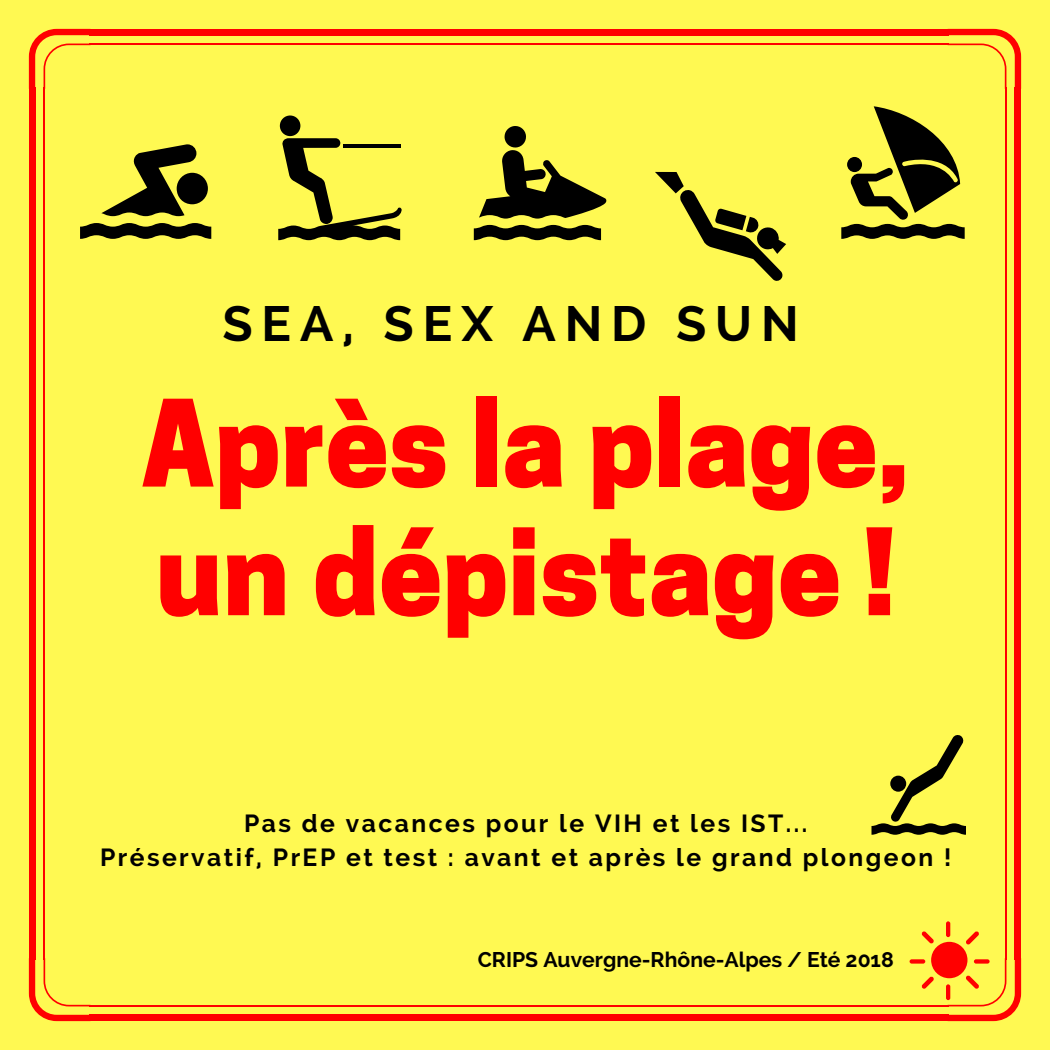
<style>
.page{position:relative;width:1050px;height:1050px;background:#fff952}
.page>*{position:absolute;margin:0;border:0;box-sizing:border-box;transform-origin:0 0}
.t1{font:800 112.7px/128.6px "Cooper Hewitt";color:#f00}
.t2{font:700 49.35px "Raleway";letter-spacing:.18em;color:#000}
.t3{font:700 24.68px/34.1px "Raleway";letter-spacing:.1em;color:#000;text-align:center}
.t4{font:700 21.18px "Raleway";color:#000}
</style>
<div class="page">
<svg style="left:29px;top:29px;width:61px;height:60px"></svg>
<div style="left:29px;top:88px;width:6px;height:872px;background:#f00"></div>
<hr style="left:44px;top:88px;width:1px;height:872px;background:#f00">
<svg style="left:29px;top:958px;width:61px;height:63px"></svg>
<div style="left:89px;top:1015px;width:860px;height:6px;background:#f00"></div>
<hr style="left:89px;top:1005px;width:860px;height:1px;background:#f00">
<div style="left:1015px;top:88px;width:6px;height:872px;background:#f00"></div>
<hr style="left:1005px;top:88px;width:1px;height:872px;background:#f00">
<svg style="left:948px;top:29px;width:73px;height:60px"></svg>
<div style="left:89px;top:29px;width:860px;height:6px;background:#f00"></div>
<hr style="left:89px;top:44px;width:860px;height:1px;background:#f00">
<hr style="left:946px;top:984px;width:4px;height:16px;background:#f00;border-radius:2px">
<hr style="left:946px;top:921px;width:4px;height:16px;background:#f00;border-radius:2px">
<div style="left:910px;top:959px;width:15px;height:5px;background:#f00;border-radius:2px"></div>
<svg style="left:966px;top:931px;width:13px;height:13px"></svg>
<svg style="left:922px;top:976px;width:12px;height:13px"></svg>
<svg style="left:948px;top:958px;width:73px;height:63px"></svg>
<svg style="left:922px;top:931px;width:12px;height:12px"></svg>
<div style="left:931px;top:942px;width:36px;height:36px;background:#f00;border-radius:50%"></div>
<svg style="left:479px;top:126px;width:127px;height:93px"></svg>
<svg style="left:474px;top:225px;width:127px;height:15px"></svg>
<svg style="left:841px;top:106px;width:124px;height:133px"></svg>
<svg style="left:872px;top:735px;width:94px;height:100px"></svg>
<svg style="left:655px;top:172px;width:131px;height:109px"></svg>
<div style="left:280px;top:116px;width:20px;height:20px;background:#000;border-radius:50%"></div>
<svg style="left:278px;top:138px;width:124px;height:102px"></svg>
<hr style="left:343px;top:144px;width:57px;height:4px;background:#000">
<svg style="left:80px;top:223px;width:131px;height:16px"></svg>
<div style="left:177px;top:173px;width:31px;height:31px;background:#000;border-radius:50%"></div>
<svg style="left:101px;top:144px;width:95px;height:72px"></svg>
<h2 class="t2" style="left:222px;top:295px;width:578px">SEA, SEX AND SUN</h2>
<h1 class="t1" style="left:141px;top:394px;width:769px">Après la plage, un dépistage !</h1>
<p class="t3" style="left:100px;top:806px;width:853px">Pas de vacances pour le VIH et les IST...<br>Préservatif, PrEP et test : avant et après le grand plongeon !</p>
<p class="t4" style="left:478px;top:947px;width:418px">CRIPS Auvergne-Rhône-Alpes / Eté 2018</p>
</div>
